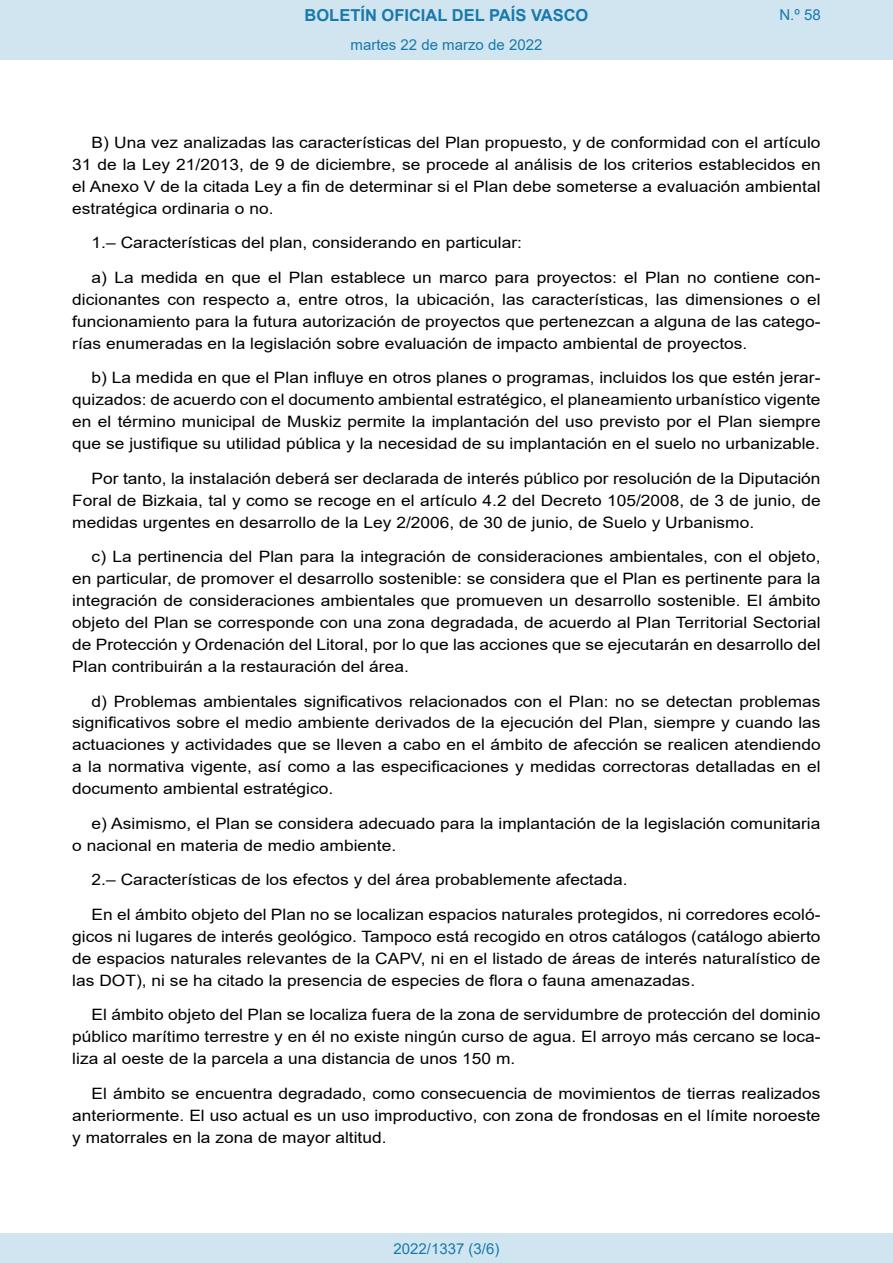
<style>
.page{position:relative;width:893px;height:1263px;background:#fff}
.page>*{position:absolute;margin:0;border:0;box-sizing:border-box;transform-origin:0 0}
.t1{font:700 16.5px "Arial";color:#1879ad}
.BOPVDetalle{font:15.6px/21.9px "Arial";color:#000;text-align:justify;scale:1.11 1}
.Paginacion_Centro{font:15px "Arial";color:#1879ad}
</style>
<div class="page">
<div style="left:0;top:0;width:893px;height:60px;background:#d0e5f0"></div>
<div style="left:0;top:1233px;width:893px;height:30px;background:#d0e5f0"></div>
<p class="t1" style="left:305px;top:3px;width:285px">BOLETÍN OFICIAL DEL PAÍS VASCO</p>
<p class="Paginacion_Centro" style="left:351px;top:35px;width:193px">martes 22 de marzo de 2022</p>
<p class="Paginacion_Centro" style="left:779px;top:5px;width:43px">N.º 58</p>
<p class="BOPVDetalle" style="left:72px;top:132px;width:676px;text-indent:19px">B) Una vez analizadas las características del Plan propuesto, y de conformidad con el artículo 31 de la Ley 21/2013, de 9 de diciembre, se procede al análisis de los criterios establecidos en el Anexo V de la citada Ley a fin de determinar si el Plan debe someterse a evaluación ambiental estratégica ordinaria o no.</p>
<p class="BOPVDetalle" style="left:92px;top:232px;width:389px">1.– Características del plan, considerando en particular:</p>
<p class="BOPVDetalle" style="left:72px;top:267px;width:676px;text-indent:19px">a) La medida en que el Plan establece un marco para proyectos: el Plan no contiene con&shy;dicionantes con respecto a, entre otros, la ubicación, las características, las dimensiones o el funcionamiento para la futura autorización de proyectos que pertenezcan a alguna de las catego&shy;rías enumeradas en la legislación sobre evaluación de impacto ambiental de proyectos.</p>
<p class="BOPVDetalle" style="left:72px;top:367px;width:676px;text-indent:19px">b) La medida en que el Plan influye en otros planes o programas, incluidos los que estén jerar&shy;quizados: de acuerdo con el documento ambiental estratégico, el planeamiento urbanístico vigente en el término municipal de Muskiz permite la implantación del uso previsto por el Plan siempre que se justifique su utilidad pública y la necesidad de su implantación en el suelo no urbanizable.</p>
<p class="BOPVDetalle" style="left:72px;top:467px;width:676px;text-indent:19px">Por tanto, la instalación deberá ser declarada de interés público por resolución de la Diputación Foral de Bizkaia, tal y como se recoge en el artículo 4.2 del Decreto 105/2008, de 3 de junio, de medidas urgentes en desarrollo de la Ley 2/2006, de 30 de junio, de Suelo y Urbanismo.</p>
<p class="BOPVDetalle" style="left:72px;top:546px;width:676px;text-indent:19px">c) La pertinencia del Plan para la integración de consideraciones ambientales, con el objeto, en particular, de promover el desarrollo sostenible: se considera que el Plan es pertinente para la integración de consideraciones ambientales que promueven un desarrollo sostenible. El ámbito objeto del Plan se corresponde con una zona degradada, de acuerdo al Plan Territorial Sectorial de Protección y Ordenación del Litoral, por lo que las acciones que se ejecutarán en desarrollo del Plan contribuirán a la restauración del área.</p>
<p class="BOPVDetalle" style="left:72px;top:690px;width:676px;text-indent:19px">d) Problemas ambientales significativos relacionados con el Plan: no se detectan problemas significativos sobre el medio ambiente derivados de la ejecución del Plan, siempre y cuando las actuaciones y actividades que se lleven a cabo en el ámbito de afección se realicen atendiendo a la normativa vigente, así como a las especificaciones y medidas correctoras detalladas en el documento ambiental estratégico.</p>
<p class="BOPVDetalle" style="left:72px;top:812px;width:676px;text-indent:19px">e) Asimismo, el Plan se considera adecuado para la implantación de la legislación comunitaria o nacional en materia de medio ambiente.</p>
<p class="BOPVDetalle" style="left:92px;top:869px;width:484px">2.– Características de los efectos y del área probablemente afectada.</p>
<p class="BOPVDetalle" style="left:72px;top:903px;width:676px;text-indent:19px">En el ámbito objeto del Plan no se localizan espacios naturales protegidos, ni corredores ecoló&shy;gicos ni lugares de interés geológico. Tampoco está recogido en otros catálogos (catálogo abierto de espacios naturales relevantes de la CAPV, ni en el listado de áreas de interés naturalístico de las DOT), ni se ha citado la presencia de especies de flora o fauna amenazadas.</p>
<p class="BOPVDetalle" style="left:72px;top:1004px;width:676px;text-indent:19px">El ámbito objeto del Plan se localiza fuera de la zona de servidumbre de protección del dominio público marítimo terrestre y en él no existe ningún curso de agua. El arroyo más cercano se loca&shy;liza al oeste de la parcela a una distancia de unos 150 m.</p>
<p class="BOPVDetalle" style="left:72px;top:1082px;width:676px;text-indent:19px">El ámbito se encuentra degradado, como consecuencia de movimientos de tierras realizados anteriormente. El uso actual es un uso improductivo, con zona de frondosas en el límite noroeste y matorrales en la zona de mayor altitud.</p>
<p class="Paginacion_Centro" style="left:393px;top:1238px;width:107px">2022/1337 (3/6)</p>
</div>
